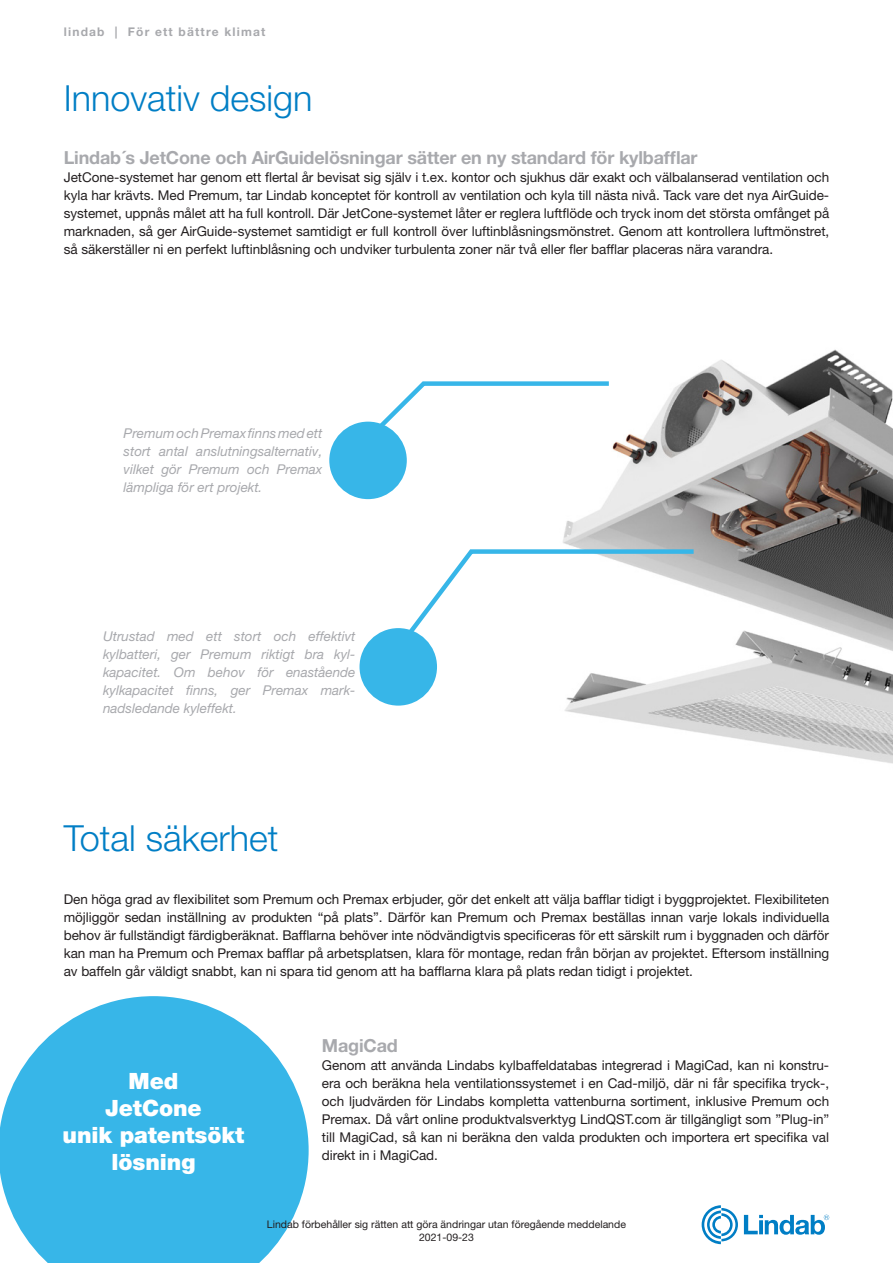
<style>
.page{position:relative;width:893px;height:1263px;background:#fff}
.page>*{position:absolute;margin:0;border:0;box-sizing:border-box;transform-origin:0 0}
.Heading_2{font:300 36px "Helvetica Neue LT Pro";color:#007ec5}
.Body_text{font:900 22.5px "Helvetica Neue LT Pro";letter-spacing:-.005em;color:#fff}
.Subheading{font:700 18px "Helvetica Neue LT Pro";letter-spacing:-.01em;color:#a8a9ad}
.Body_text-2{font:13.5px/18px "Helvetica Neue LT Pro";letter-spacing:-.005em;color:#231f20;text-align:justify}
.Picture_Caption{font:italic 13.5px/18px "Helvetica Neue LT Pro";color:#a8a9ad;text-align:justify}
.t1{font:700 12px "Helvetica Neue LT Pro";letter-spacing:.1em;color:#a8a9ad}
.t2{font:10.5px/12.6px "Helvetica Neue LT Pro";color:#231f20;text-align:center}
</style>
<div class="page">
<svg style="left:744px;top:1215px;width:85px;height:20px"></svg>
<svg style="left:702px;top:1205px;width:36px;height:39px"></svg>
<svg style="left:0;top:996px;width:309px;height:267px;fill:#37b6e8"></svg>
<img style="left:563px;top:349px;width:330px;height:415px">
<div style="left:329px;top:422px;width:78px;height:77px;background:#37b6e8;border-radius:50%"></div>
<div style="left:359px;top:628px;width:78px;height:78px;background:#37b6e8;border-radius:50%"></div>
<svg style="left:394px;top:547px;width:304px;height:105px"></svg>
<svg style="left:363px;top:379px;width:250px;height:65px"></svg>
<p class="t1" style="left:64px;top:24px;width:203px">lindab | För ett bättre klimat</p>
<p class="Heading_2" style="left:64px;top:76px;width:250px">Innovativ design</p>
<p class="Subheading" style="left:64px;top:146px;width:635px">Lindab´s JetCone och AirGuidelösningar sätter en ny standard för kylbafflar</p>
<p class="Body_text-2" style="left:64px;top:168px;width:767px">JetCone-systemet har genom ett flertal år bevisat sig själv i t.ex. kontor och sjukhus där exakt och välbalanserad ventilation och kyla har krävts. Med Premum, tar Lindab konceptet för kontroll av ventilation och kyla till nästa nivå. Tack vare det nya AirGuide&shy;systemet, uppnås målet att ha full kontroll. Där JetCone-systemet låter er reglera luftflöde och tryck inom det största omfånget på marknaden, så ger AirGuide-systemet samtidigt er full kontroll över luftinblåsningsmönstret. Genom att kontrollera luftmönstret, så säkerställer ni en perfekt luftinblåsning och undviker turbulenta zoner när två eller fler bafflar placeras nära varandra.</p>
<p class="Picture_Caption" style="left:124px;top:424px;width:200px">Premum och Premax finns med ett stort antal anslutningsalternativ, vilket gör Premum och Premax lämpliga för ert projekt.</p>
<p class="Picture_Caption" style="left:103px;top:627px;width:254px">Utrustad med ett stort och effektivt kylbatteri, ger Premum riktigt bra kyl&shy;kapacitet. Om behov för enastående kylkapacitet finns, ger Premax mark&shy;nadsledande kyleffekt.</p>
<p class="Heading_2" style="left:64px;top:816px;width:216px">Total säkerhet</p>
<p class="Body_text-2" style="left:64px;top:890px;width:767px">Den höga grad av flexibilitet som Premum och Premax erbjuder, gör det enkelt att välja bafflar tidigt i byggprojektet. Flexibiliteten möjliggör sedan inställning av produkten “på plats”. Därför kan Premum och Premax beställas innan varje lokals individuella behov är fullständigt färdigberäknat. Bafflarna behöver inte nödvändigtvis specificeras för ett särskilt rum i byggnaden och därför kan man ha Premum och Premax bafflar på arbetsplatsen, klara för montage, redan från början av projektet. Eftersom inställning av baffeln går väldigt snabbt, kan ni spara tid genom att ha bafflarna klara på plats redan tidigt i projektet.</p>
<p class="Body_text" style="left:129px;top:1067px;width:51px">Med</p>
<p class="Body_text" style="left:105px;top:1094px;width:98px">JetCone</p>
<p class="Body_text" style="left:63px;top:1121px;width:183px">unik patentsökt</p>
<p class="Body_text" style="left:111px;top:1148px;width:86px">lösning</p>
<p class="Subheading" style="left:322px;top:1034px;width:77px">MagiCad</p>
<p class="Body_text-2" style="left:322px;top:1056px;width:509px">Genom att använda Lindabs kylbaffeldatabas integrerad i MagiCad, kan ni konstru&shy;era och beräkna hela ventilationssystemet i en Cad-miljö, där ni får specifika tryck-, och ljudvärden för Lindabs kompletta vattenburna sortiment, inklusive Premum och Premax. Då vårt online produktvalsverktyg LindQST.com är tillgängligt som ”Plug-in” till MagiCad, så kan ni beräkna den valda produkten och importera ert specifika val direkt in i MagiCad.</p>
<p class="t2" style="left:267px;top:1218px;width:361px">Lindab förbehåller sig rätten att göra ändringar utan föregående meddelande<br>2021-09-23</p>
</div>
